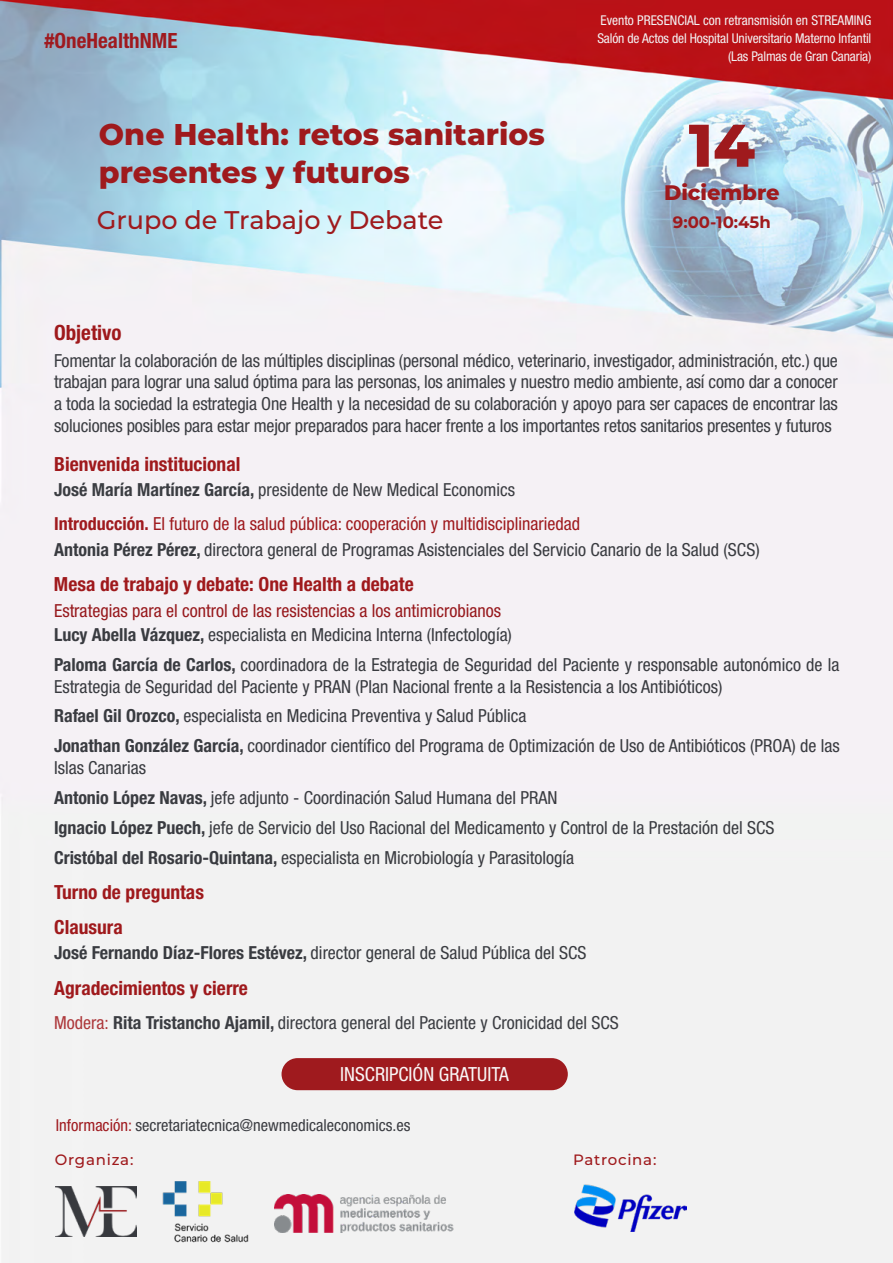
<style>
.page{position:relative;width:893px;height:1263px;background:#fff}
.page>*{position:absolute;margin:0;border:0;box-sizing:border-box;transform-origin:0 0}
.t1{font:800 60px "Montserrat";color:#9f1a1d}
.t2{font:800 30px/37.5px "Montserrat";color:#9f1a1d}
.t3{font:500 25.5px "Montserrat";color:#9f1a1d}
.t4{font:700 condensed 21px "Helvetica Neue LT Std";color:#9f1a1f}
.t5{font:800 21px "Montserrat";color:#9f1a1d}
.t6{font:700 condensed 21px "Helvetica Neue LT Std";color:#9f191c}
.t7{font:700 condensed 19.5px "Helvetica Neue LT Std";color:#9f191c}
.t8{font:condensed 19.5px "Helvetica Neue LT Std";color:#f9f7f7}
.t9{font:condensed 18px/21.6px "Helvetica Neue LT Std";color:#393b40}
.t10{font:condensed 18px/21.6px "Helvetica Neue LT Std";color:#3b3d42;text-align:justify}
.t11{font:condensed 18px "Helvetica Neue LT Std";color:#97191d}
.t12{font:condensed 16.5px "Helvetica Neue LT Std";color:#3b3d42}
.t13{font:700 16.5px "Montserrat";color:#9f1a1d}
.t14{font:500 15px "Montserrat";letter-spacing:.05em;color:#9f191c}
.t15{font:condensed 13.5px/18px "Helvetica Neue LT Std";letter-spacing:-.01em;color:#f3f2f3;text-align:right}
.s1{font-weight:700}
.s2{font-weight:700;color:#9f1a1e}
.s3{color:#9f1a1e}
.s4{color:#ad383b}
.s5{color:#9f1a1f}
</style>
<div class="page">
<img style="left:1px;top:0;width:892px;height:1263px">
<div style="left:282px;top:1058px;width:286px;height:32px;background:#9f1a1e;border-radius:16px"></div>
<img style="left:56px;top:1186px;width:80px;height:50px">
<img style="left:574px;top:1184px;width:113px;height:47px">
<img style="left:275px;top:1194px;width:186px;height:38px">
<img style="left:160px;top:1179px;width:91px;height:65px">
<p class="t4" style="left:45px;top:28px;width:134px">#OneHealthNME</p>
<h2 class="t2" style="left:99px;top:114px;width:448px">One Health: retos sanitarios presentes y futuros</h2>
<h3 class="t3" style="left:97px;top:202px;width:348px">Grupo de Trabajo y Debate</h3>
<p class="t15" style="left:597px;top:11px;width:276px">Evento PRESENCIAL con retransmisión en STREAMING<br>Salón de Actos del Hospital Universitario Materno Infantil (Las Palmas de Gran Canaria)</p>
<h1 class="t1" style="left:689px;top:101px;width:68px">14</h1>
<p class="t5" style="left:664px;top:177px;width:117px">Diciembre</p>
<p class="t13" style="left:673px;top:210px;width:99px">9:00-10:45h</p>
<p class="t6" style="left:54px;top:320px;width:69px">Objetivo</p>
<p class="t10" style="left:54px;top:349px;width:785px">Fomentar la colaboración de las múltiples disciplinas (personal médico, veterinario, investigador, administración, etc.) que trabajan para lograr una salud óptima para las personas, los animales y nuestro medio ambiente, así como dar a conocer a toda la sociedad la estrategia One Health y la necesidad de su colaboración y apoyo para ser capaces de encontrar las soluciones posibles para estar mejor preparados para hacer frente a los importantes retos sanitarios presentes y futuros</p>
<p class="t7" style="left:54px;top:452px;width:188px">Bienvenida institucional</p>
<p class="t10" style="left:54px;top:479px;width:462px"><span class="s1">José María Martínez García,</span> presidente de New Medical Economics</p>
<p class="t9" style="left:54px;top:511px;width:707px;line-height:25.7px"><span class="s2">Introducción.</span> <span class="s3">El futuro de la salud pública: cooperación y multidisciplinariedad<br></span><span class="s1">Antonia Pérez Pérez,</span> directora general de Programas Asistenciales del Servicio Canario de la Salud (SCS)</p>
<p class="t7" style="left:54px;top:572px;width:361px">Mesa de trabajo y debate: One Health a debate</p>
<p class="t11" style="left:54px;top:600px;width:449px">Estrategias para el control de las resistencias a los antimicrobianos</p>
<p class="t9" style="left:54px;top:654px;width:787px"><span class="s1">Paloma García de Carlos,</span> coordinadora de la Estrategia de Seguridad del Paciente y responsable autonómico de la<br>Estrategia de Seguridad del Paciente y PRAN (Plan Nacional frente a la Resistencia a los Antibióticos)</p>
<p class="t9" style="left:54px;top:705px;width:474px"><span class="s1">Rafael Gil Orozco,</span> especialista en Medicina Preventiva y Salud Pública</p>
<p class="t9" style="left:54px;top:624px;width:459px"><span class="s1">Lucy Abella Vázquez,</span> especialista en Medicina Interna (Infectología)</p>
<p class="t9" style="left:54px;top:735px;width:787px"><span class="s1">Jonathan González García,</span> coordinador científico del Programa de Optimización de Uso de Antibióticos (PROA) de las<br>Islas Canarias</p>
<p class="t9" style="left:54px;top:786px;width:505px"><span class="s1">Antonio López Navas,</span> jefe adjunto - Coordinación Salud Humana del PRAN</p>
<p class="t9" style="left:54px;top:812px;width:722px;line-height:29.8px"><span class="s1">Ignacio López Puech,</span> jefe de Servicio del Uso Racional del Medicamento y Control de la Prestación del SCS<br><span class="s1">Cristóbal del Rosario-Quintana,</span> especialista en Microbiología y Parasitología</p>
<p class="t7" style="left:54px;top:880px;width:151px">Turno de preguntas</p>
<p class="t7" style="left:54px;top:915px;width:70px">Clausura</p>
<p class="t9" style="left:54px;top:942px;width:534px"><span class="s1">José Fernando Díaz-Flores Estévez,</span> director general de Salud Pública del SCS</p>
<p class="t7" style="left:54px;top:976px;width:195px">Agradecimientos y cierre</p>
<p class="t10" style="left:54px;top:1011px;width:566px"><span class="s4">Modera:</span> <span class="s1">Rita Tristancho Ajamil,</span> directora general del Paciente y Cronicidad del SCS</p>
<p class="t8" style="left:340px;top:1063px;width:170px">INSCRIPCIÓN GRATUITA</p>
<p class="t12" style="left:56px;top:1116px;width:356px"><span class="s5">Información:</span> secretariatecnica@newmedicaleconomics.es</p>
<p class="t14" style="left:55px;top:1149px;width:80px">Organiza:</p>
<p class="t14" style="left:573px;top:1149px;width:85px">Patrocina:</p>
</div>
